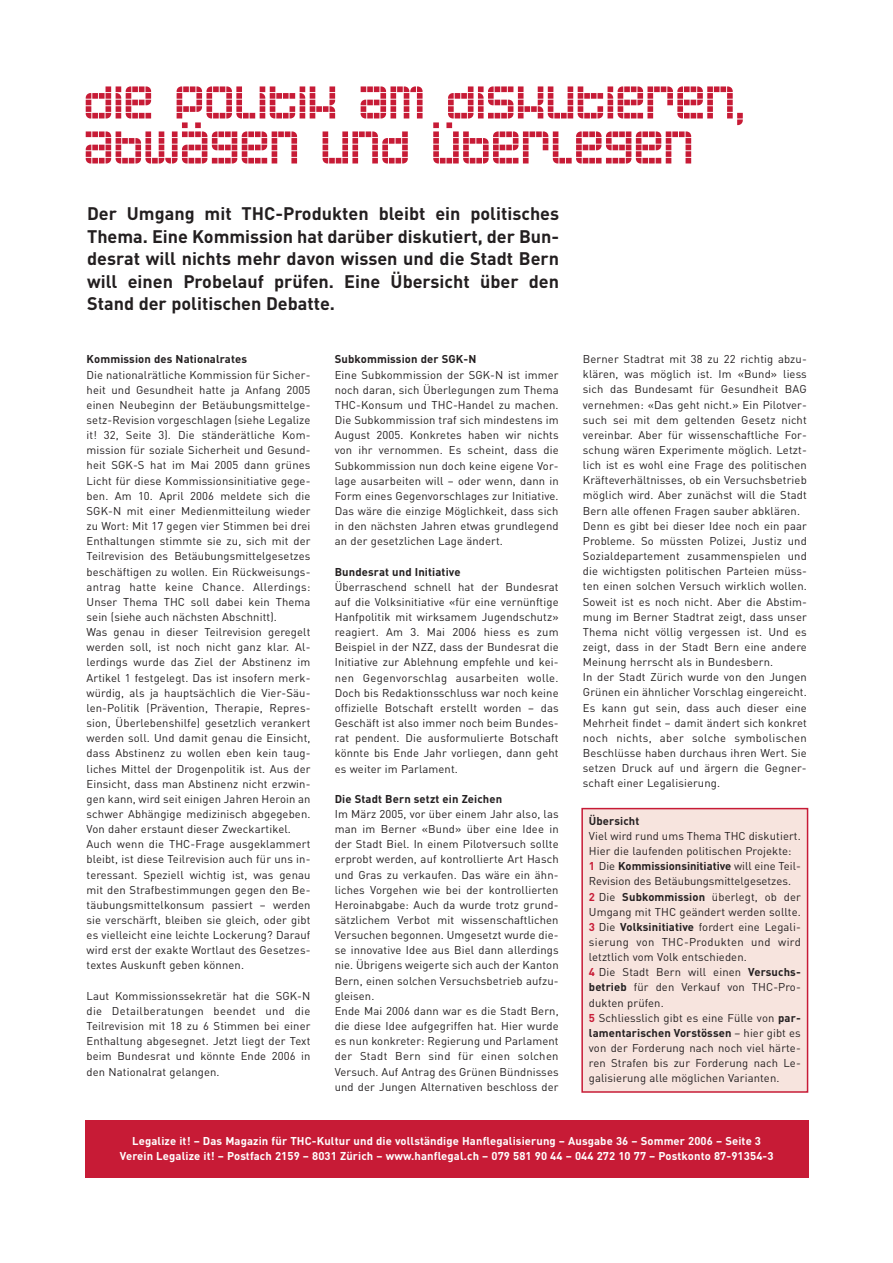
<style>
.page{position:relative;width:893px;height:1263px;background:#fff}
.page>*{position:absolute;margin:0;border:0;box-sizing:border-box;transform-origin:0 0}
.t1{font:60px/45px "Astronaut";color:#c71b36}
.t2{font:700 18px/22.5px "DIN";color:#231f20;text-align:justify}
.t3{font:11.25px/15.1px "DIN";letter-spacing:.01em;color:#231f20}
.t4{font:700 11.25px/15.1px "DIN";letter-spacing:.01em;color:#fff;text-align:center}
.t5{font:700 11.25px "DIN";letter-spacing:.01em;color:#231f20}
.s1{font-weight:700;color:#c71b36}
.s2{font-weight:700}
</style>
<div class="page">
<div style="left:85px;top:1121px;width:723px;height:57px;background:#c71b36"></div>
<div style="left:582px;top:809px;width:225px;height:283px;background:#f7e4de"></div>
<div style="left:581px;top:808px;width:227px;height:285px;border:2px solid #c71b36"></div>
<h1 class="t1" style="left:81px;top:75px;width:663px">die politik am diskutieren, abwägen und überlegen</h1>
<p class="t2" style="left:87px;top:204px;width:473px">Der Umgang mit THC-Produkten bleibt ein politisches Thema. Eine Kommission hat darüber diskutiert, der Bun&shy;desrat will nichts mehr davon wissen und die Stadt Bern will einen Probelauf prüfen. Eine Übersicht über den Stand der politischen Debatte.</p>
<p class="t5" style="left:87px;top:355px;width:162px">Kommission des Nationalrates</p>
<p class="t3" style="left:87px;top:368px;width:225px">Die nationalrätliche Kommission für Sicher&shy;heit und Gesundheit hatte ja Anfang 2005 einen Neubeginn der Betäubungsmittelge&shy;setz-Revision vorgeschlagen (siehe Legalize it! 32, Seite 3). Die ständerätliche Kom&shy;mission für soziale Sicherheit und Gesund&shy;heit SGK-S hat im Mai 2005 dann grünes Licht für diese Kommissionsinitiative gege&shy;ben. Am 10. April 2006 meldete sich die SGK-N mit einer Medienmitteilung wieder zu Wort: Mit 17 gegen vier Stimmen bei drei Enthaltungen stimmte sie zu, sich mit der Teilrevision des Betäubungsmittelgesetzes beschäftigen zu wollen. Ein Rückweisungs&shy;antrag hatte keine Chance. Allerdings:<br>Unser Thema THC soll dabei kein Thema sein (siehe auch nächsten Abschnitt).<br>Was genau in dieser Teilrevision geregelt werden soll, ist noch nicht ganz klar. Al&shy;lerdings wurde das Ziel der Abstinenz im Artikel 1 festgelegt. Das ist insofern merk&shy;würdig, als ja hauptsächlich die Vier-Säu&shy;len-Politik (Prävention, Therapie, Repres&shy;sion, Überlebenshilfe) gesetzlich verankert werden soll. Und damit genau die Einsicht, dass Abstinenz zu wollen eben kein taug&shy;liches Mittel der Drogenpolitik ist. Aus der Einsicht, dass man Abstinenz nicht erzwin&shy;gen kann, wird seit einigen Jahren Heroin an schwer Abhängige medizinisch abgegeben.<br>Von daher erstaunt dieser Zweckartikel.<br>Auch wenn die THC-Frage ausgeklammert bleibt, ist diese Teilrevision auch für uns in&shy;teressant. Speziell wichtig ist, was genau mit den Strafbestimmungen gegen den Be&shy;täubungsmittelkonsum passiert – werden sie verschärft, bleiben sie gleich, oder gibt es vielleicht eine leichte Lockerung? Darauf wird erst der exakte Wortlaut des Gesetzes&shy;textes Auskunft geben können.</p>
<p class="t3" style="left:87px;top:989px;width:225px;text-align:justify">Laut Kommissionssekretär hat die SGK-N die Detailberatungen beendet und die Teilrevision mit 18 zu 6 Stimmen bei einer Enthaltung abgesegnet. Jetzt liegt der Text beim Bundesrat und könnte Ende 2006 in den Nationalrat gelangen.</p>
<p class="t5" style="left:335px;top:355px;width:143px">Subkommission der SGK-N</p>
<p class="t3" style="left:335px;top:368px;width:225px;text-align:justify">Eine Subkommission der SGK-N ist immer noch daran, sich Überlegungen zum Thema THC-Konsum und THC-Handel zu machen.<br>Die Subkommission traf sich mindestens im August 2005. Konkretes haben wir nichts von ihr vernommen. Es scheint, dass die Subkommission nun doch keine eigene Vor&shy;lage ausarbeiten will – oder wenn, dann in Form eines Gegenvorschlages zur Initiative.<br>Das wäre die einzige Möglichkeit, dass sich in den nächsten Jahren etwas grundlegend an der gesetzlichen Lage ändert.</p>
<p class="t5" style="left:335px;top:567px;width:127px">Bundesrat und Initiative</p>
<p class="t3" style="left:335px;top:580px;width:225px;text-align:justify">Überraschend schnell hat der Bundesrat auf die Volksinitiative «für eine vernünftige Hanfpolitik mit wirksamem Jugendschutz» reagiert. Am 3. Mai 2006 hiess es zum Beispiel in der NZZ, dass der Bundesrat die Initiative zur Ablehnung empfehle und kei&shy;nen Gegenvorschlag ausarbeiten wolle.<br>Doch bis Redaktionsschluss war noch keine offizielle Botschaft erstellt worden – das Geschäft ist also immer noch beim Bundes&shy;rat pendent. Die ausformulierte Botschaft könnte bis Ende Jahr vorliegen, dann geht es weiter im Parlament.</p>
<p class="t5" style="left:335px;top:795px;width:169px">Die Stadt Bern setzt ein Zeichen</p>
<p class="t3" style="left:335px;top:808px;width:225px">Im März 2005, vor über einem Jahr also, las man im Berner «Bund» über eine Idee in der Stadt Biel. In einem Pilotversuch sollte erprobt werden, auf kontrollierte Art Hasch und Gras zu verkaufen. Das wäre ein ähn&shy;liches Vorgehen wie bei der kontrollierten Heroinabgabe: Auch da wurde trotz grund&shy;sätzlichem Verbot mit wissenschaftlichen Versuchen begonnen. Umgesetzt wurde die&shy;se innovative Idee aus Biel dann allerdings nie. Übrigens weigerte sich auch der Kanton Bern, einen solchen Versuchsbetrieb aufzu&shy;gleisen.<br>Ende Mai 2006 dann war es die Stadt Bern, die diese Idee aufgegriffen hat. Hier wurde es nun konkreter: Regierung und Parlament der Stadt Bern sind für einen solchen Versuch. Auf Antrag des Grünen Bündnisses und der Jungen Alternativen beschloss der</p>
<p class="t3" style="left:583px;top:353px;width:225px">Berner Stadtrat mit 38 zu 22 richtig abzu&shy;klären, was möglich ist. Im «Bund» liess sich das Bundesamt für Gesundheit BAG vernehmen: «Das geht nicht.» Ein Pilotver&shy;such sei mit dem geltenden Gesetz nicht vereinbar. Aber für wissenschaftliche For&shy;schung wären Experimente möglich. Letzt&shy;lich ist es wohl eine Frage des politischen Kräfteverhältnisses, ob ein Versuchsbetrieb möglich wird. Aber zunächst will die Stadt Bern alle offenen Fragen sauber abklären.<br>Denn es gibt bei dieser Idee noch ein paar Probleme. So müssten Polizei, Justiz und Sozialdepartement zusammenspielen und die wichtigsten politischen Parteien müss&shy;ten einen solchen Versuch wirklich wollen.<br>Soweit ist es noch nicht. Aber die Abstim&shy;mung im Berner Stadtrat zeigt, dass unser Thema nicht völlig vergessen ist. Und es zeigt, dass in der Stadt Bern eine andere Meinung herrscht als in Bundesbern.<br>In der Stadt Zürich wurde von den Jungen Grünen ein ähnlicher Vorschlag eingereicht.<br>Es kann gut sein, dass auch dieser eine Mehrheit findet – damit ändert sich konkret noch nichts, aber solche symbolischen Beschlüsse haben durchaus ihren Wert. Sie setzen Druck auf und ärgern die Gegner&shy;schaft einer Legalisierung.</p>
<p class="t5" style="left:589px;top:817px;width:52px">Übersicht</p>
<p class="t3" style="left:589px;top:830px;width:213px">Viel wird rund ums Thema THC diskutiert.<br>Hier die laufenden politischen Projekte:<br><span class="s1">1</span> Die <span class="s2">Kommissionsinitiative</span> will eine Teil-Revision des Betäubungsmittelgesetzes.<br><span class="s1">2</span> Die <span class="s2">Subkommission</span> überlegt, ob der Umgang mit THC geändert werden sollte.<br><span class="s1">3</span> Die <span class="s2">Volksinitiative</span> fordert eine Legali&shy;sierung von THC-Produkten und wird letztlich vom Volk entschieden.<br><span class="s1">4</span> Die Stadt Bern will einen <span class="s2">Versuchs&shy;betrieb</span> für den Verkauf von THC-Pro&shy;dukten prüfen.<br><span class="s1">5</span> Schliesslich gibt es eine Fülle von <span class="s2">par&shy;lamentarischen Vorstössen</span> – hier gibt es von der Forderung nach noch viel härte&shy;ren Strafen bis zur Forderung nach Le&shy;galisierung alle möglichen Varianten.</p>
<p class="t4" style="left:120px;top:1134px;width:655px">Legalize it! – Das Magazin für THC-Kultur und die vollständige Hanflegalisierung – Ausgabe 36 – Sommer 2006 – Seite 3<br>Verein Legalize it! – Postfach 2159 – 8031 Zürich – www.hanflegal.ch – 079 581 90 44 – 044 272 10 77 – Postkonto 87-91354-3</p>
</div>
